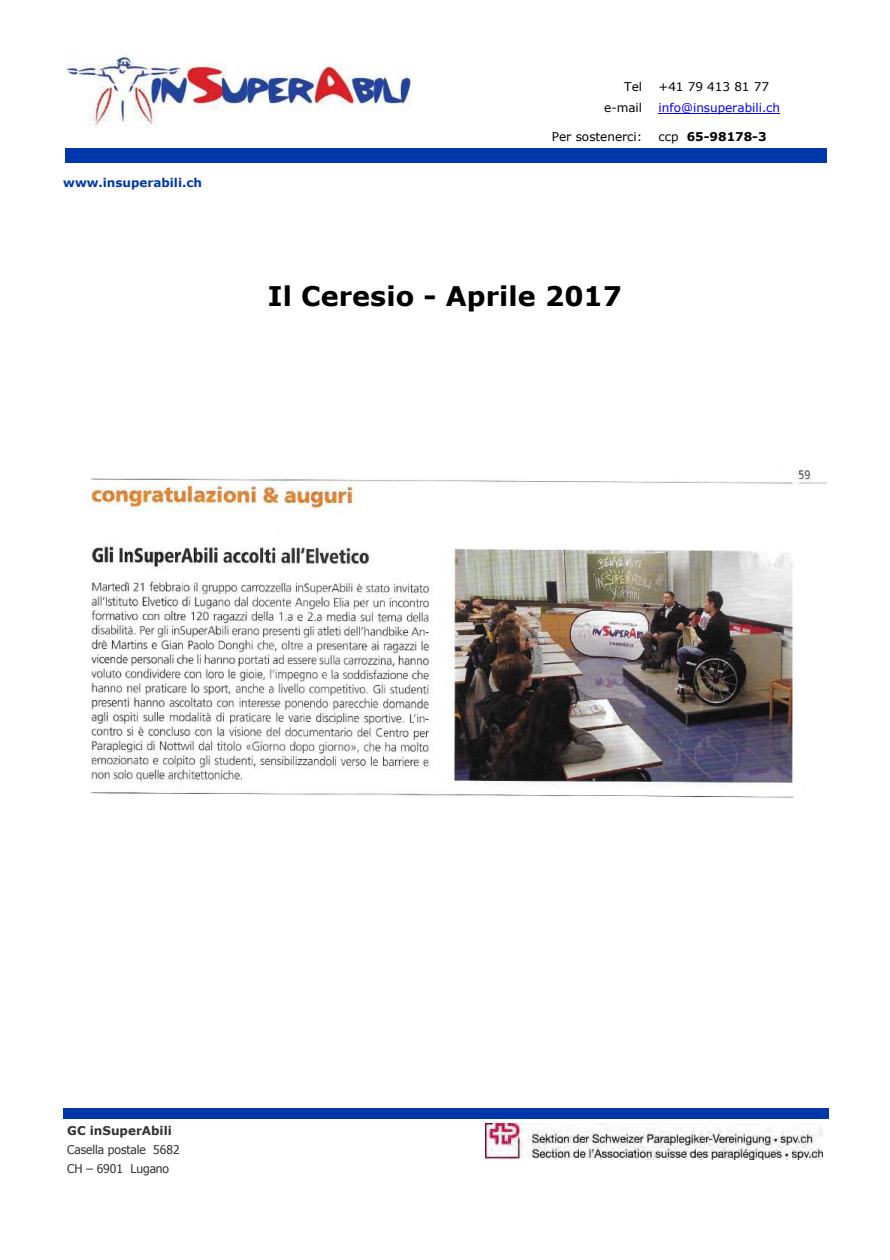
<style>
.page{position:relative;width:890px;height:1260px;background:#fff}
.page>*{position:absolute;margin:0;border:0;box-sizing:border-box;transform-origin:0 0}
.t1{font:700 27px "Verdana";color:#000}
.t2{font:12px/20.9px "Verdana";letter-spacing:-.005em;color:#000;text-align:right}
.t3{font:12px/18.8px "Tahoma";letter-spacing:-.005em;color:#333}
.t4{font:12px "Verdana";letter-spacing:-.005em;color:#00f}
.t5{font:700 12px "Verdana";color:#0038ab}
.t6{font:700 12px "Verdana";color:#333}
.t7{font:700 12px "Verdana";letter-spacing:-.01em;color:#000}
.s1{font-weight:400}
</style>
<div class="page">
<hr style="left:658px;top:113px;width:122px;height:1px;background:#00f">
<div style="left:65px;top:148px;width:762px;height:14px;background:#0038ab"></div>
<hr style="left:67px;top:1113px;width:757px;height:2px;background:#0038ab">
<div style="left:63px;top:1108px;width:766px;height:5px;background:#0038ab"></div>
<hr style="left:63px;top:1115px;width:766px;height:4px;background:#0038ab">
<img style="left:485px;top:1123px;width:337px;height:36px">
<img style="left:65px;top:52px;width:346px;height:75px">
<img style="left:85px;top:469px;width:741px;height:329px">
<p class="t5" style="left:63px;top:175px;width:140px">www.insuperabili.ch</p>
<p class="t2" style="left:604px;top:76px;width:40px">Tel e-mail</p>
<p class="t2" style="left:552px;top:127px;width:92px">Per sostenerci:</p>
<p class="t2" style="left:658px;top:76px;width:112px">+41 79 413 81 77</p>
<p class="t4" style="left:658px;top:100px;width:123px">info@insuperabili.ch</p>
<p class="t7" style="left:658px;top:129px;width:110px"><span class="s1">ccp</span> 65-98178-3</p>
<h1 class="t1" style="left:268px;top:279px;width:356px">Il Ceresio - Aprile 2017</h1>
<p class="t6" style="left:67px;top:1123px;width:106px">GC inSuperAbili</p>
<p class="t3" style="left:67px;top:1139px;width:114px">Casella postale 5682<br>CH – 6901 Lugano</p>
</div>
